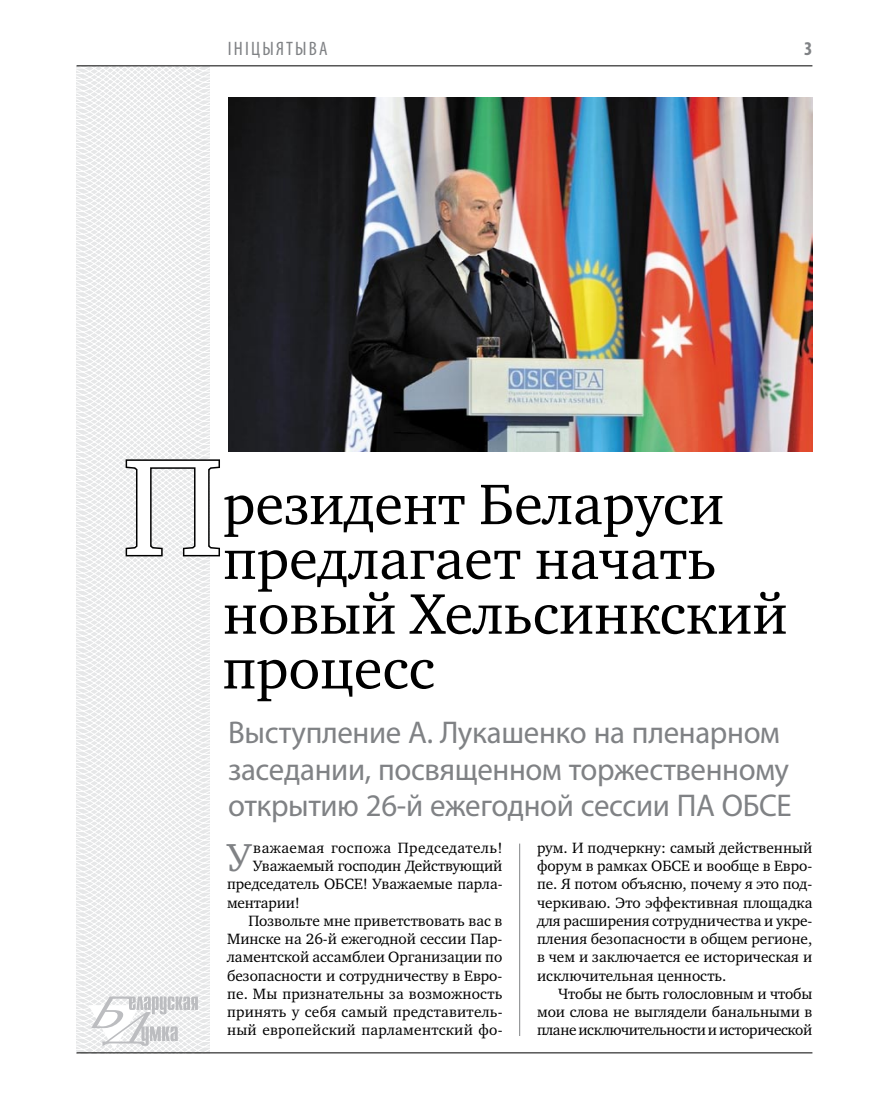
<style>
.page{position:relative;width:872px;height:1106px;background:#fff}
.page>*{position:absolute;margin:0;border:0;box-sizing:border-box;transform-origin:0 0}
.t1{font:140.1px "Charter C";color:#fff}
.t2{font:58.5px/54.8px "Charter C";color:#000}
.t3{font:40.05px "Charter C";color:#808285}
.t4{font:31.5px/36.5px "Myriad Pro";letter-spacing:-.01em;color:#808285}
.t5{font:condensed 19.5px "Myriad Pro";letter-spacing:.11em;color:#808285}
.t6{font:700 condensed 19.5px "Myriad Pro";color:#808285}
.t7{font:15.3px/18.3px "Charter C";color:#000;text-align:justify}
.t8{font:15.3px "Charter C";letter-spacing:.025em;color:#000}
</style>
<div class="page">
<hr style="left:519px;top:843px;width:1px;height:193px;background:#808285">
<svg style="left:76px;top:65px;width:192px;height:989px"></svg>
<svg style="left:88px;top:996px;width:110px;height:53px"></svg>
<hr style="left:77px;top:65px;width:735px;height:1px;background:#000">
<hr style="left:77px;top:1052px;width:735px;height:1px;background:#000">
<svg style="left:124px;top:458px;width:97px;height:100px"></svg>
<img style="left:228px;top:97px;width:584px;height:354px">
<p class="t5" style="left:228px;top:37px;width:101px">Ініцыятыва</p>
<p class="t6" style="left:804px;top:37px;width:10px">3</p>
<h1 class="t1" style="left:122px;top:430px;width:102px">П</h1>
<h2 class="t2" style="left:222px;top:477px;width:566px">резидент Беларуси предлагает начать новый Хельсинкский процесс</h2>
<h3 class="t4" style="left:228px;top:714px;width:565px">Выступление А. Лукашенко на пленарном заседании, посвященном торжественному открытию 26-й ежегодной сессии ПА ОБСЕ</h3>
<h3 class="t3" style="left:227px;top:835px;width:26px">У</h3>
<p class="t8" style="left:253px;top:839px;width:251px">важаемая госпожа Председатель!</p>
<p class="t7" style="left:253px;top:857px;width:251px">Уважаемый господин Действующий</p>
<p class="t7" style="left:227px;top:875px;width:277px">председатель ОБСЕ! Уважаемые парла-</p>
<p class="t7" style="left:227px;top:893px;width:74px">ментарии!</p>
<p class="t7" style="left:248px;top:911px;width:255px">Позвольте мне приветствовать вас в</p>
<p class="t7" style="left:227px;top:930px;width:277px">Минске на 26-й ежегодной сессии Пар-</p>
<p class="t7" style="left:227px;top:948px;width:277px">ламентской ассамблеи Организации по</p>
<p class="t7" style="left:227px;top:966px;width:277px">безопасности и сотрудничеству в Евро-</p>
<p class="t7" style="left:227px;top:984px;width:277px">пе. Мы признательны за возможность</p>
<p class="t7" style="left:227px;top:1003px;width:277px">принять у себя самый представитель-</p>
<p class="t7" style="left:227px;top:1021px;width:277px">ный европейский парламентский фо-</p>
<p class="t7" style="left:537px;top:838px;width:277px">рум. И подчеркну: самый действенный форум в рамках ОБСЕ и вообще в Евро&shy;пе. Я потом объясню, почему я это под&shy;черкиваю. Это эффективная площадка для расширения сотрудничества и укре&shy;пления безопасности в общем регионе, в чем и заключается ее историческая и исключительная ценность.</p>
<p class="t7" style="left:537px;top:984px;width:277px;text-indent:21px">Чтобы не быть голословным и чтобы мои слова не выглядели банальными в плане исключительности и исторической</p>
</div>
